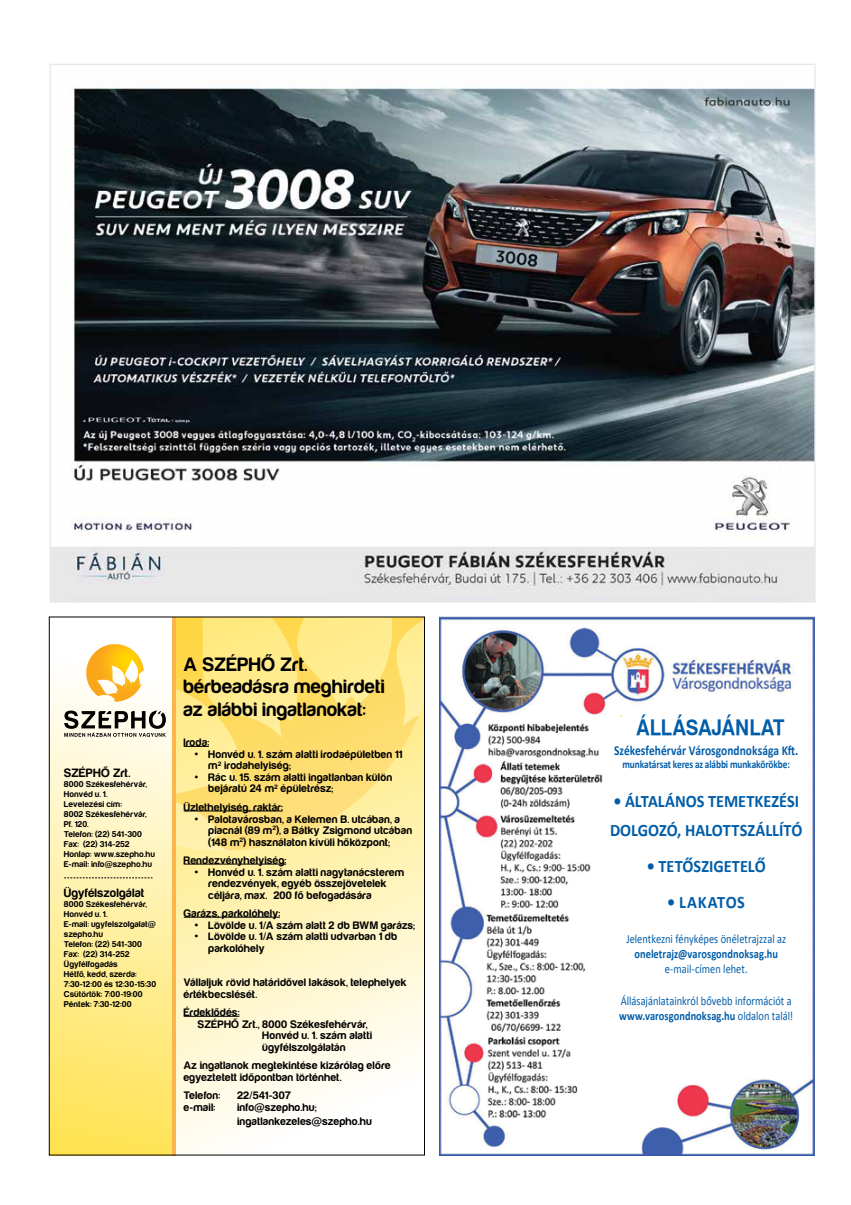
<style>
.page{position:relative;width:851px;height:1205px;background:#fff}
.page>*{position:absolute;margin:0;border:0;box-sizing:border-box;transform-origin:0 0}
.t1{font:700 21.25px "Swiss 721 PFL";color:#005da9;scale:.9 1}
.t2{font:20px/22.5px "Harabara Bold HUN";letter-spacing:.035em;color:#000}
.t3{font:700 17.5px/28.8px "Calibri";color:#005da9;scale:.93 1}
.t4{font:700 17.5px "Calibri";letter-spacing:.035em;color:#005da9;scale:.93 1}
.t5{font:15px "Arial";color:#f9ec00}
.t6{font:700 13.75px "Calibri";color:#005da9;scale:.83 1}
.t7{font:12.5px/15px "Calibri";color:#005da9;scale:.83 1}
.t8{font:700 12.5px "Calibri";letter-spacing:.005em;color:#005da9;scale:.83 1}
.t9{font:12.5px "Harabara Bold HUN";letter-spacing:.04em;color:#000}
.t10{font:11.25px/11.5px "Harabara Bold HUN";letter-spacing:.045em;color:#000}
.t11{font:700 11.25px "Calibri";letter-spacing:-.01em;color:#005da9;scale:.83 1}
.t12{font:8.75px/10px "Harabara Bold HUN";letter-spacing:.05em;color:#000}
.s1{font-family:"Arial"}
.s2{font-weight:700}
</style>
<div class="page">
<div style="left:49px;top:617px;width:125px;height:538px;background:linear-gradient(to bottom,#fff,#ffe353)"></div>
<svg style="left:176px;top:851px;width:247px;height:302px"></svg>
<svg style="left:64px;top:877px;width:88px;height:1px"></svg>
<svg style="left:64px;top:710px;width:102px;height:27px;background:#a3a196"></svg>
<svg style="left:86px;top:644px;width:58px;height:58px"></svg>
<hr style="left:172px;top:617px;width:4px;height:538px;background:#fcb54a">
<svg style="left:176px;top:617px;width:249px;height:234px;background:#fce381"></svg>
<hr style="left:184px;top:811px;width:99px;height:1px;background:#000">
<hr style="left:184px;top:864px;width:102px;height:1px;background:#000">
<hr style="left:184px;top:917px;width:96px;height:1px;background:#000">
<hr style="left:184px;top:1016px;width:55px;height:1px;background:#000">
<img style="left:439px;top:617px;width:375px;height:538px">
<img style="left:52px;top:86px;width:761px;height:514px">
<p class="t9" style="left:64px;top:766px;width:67px">SZÉPHŐ Zrt.</p>
<p class="t12" style="left:64px;top:779px;width:92px">8000 Székesfehérvár,<br>Honvéd u. 1.<br>Levelezési cím:<br>8002 Székesfehérvár,<br>Pf. 120.<br>Telefon: (22) 541-300<br>Fax: (22) 314-252<br>Honlap: www.szepho.hu<br>E-mail: info@szepho.hu</p>
<p class="t9" style="left:64px;top:886px;width:82px">Ügyfélszolgálat</p>
<p class="t12" style="left:64px;top:899px;width:93px">8000 Székesfehérvár,<br>Honvéd u. 1.<br>E-mail: ugyfelszolgalat@ szepho.hu<br>Telefon: (22) 541-300<br>Fax: (22) 314-252<br>Ügyfélfogadás<br>Hétfő, kedd, szerda:<br>7:30-12:00 és 12:30-15:30<br>Csütörtök: 7:00-19:00<br>Péntek: 7:30-12:00</p>
<h2 class="t2" style="left:184px;top:653px;width:202px">A SZÉPHŐ Zrt. bérbeadásra meghirdeti az alábbi ingatlanokat:</h2>
<p class="t10" style="left:184px;top:737px;width:27px">Iroda:</p>
<p class="t10" style="left:208px;top:748px;width:195px;text-indent:-14px"><span class="s1">•</span> Honvéd u. 1. szám alatti irodaépületben 11 m<sup>2</sup> irodahelyiség;</p>
<p class="t10" style="left:208px;top:771px;width:185px;text-indent:-14px"><span class="s1">•</span> Rác u. 15. szám alatti ingatlanban külön bejáratú 24 m<sup>2</sup> épületrész;</p>
<p class="t10" style="left:184px;top:802px;width:101px">Üzlethelyiség, raktár:</p>
<p class="t10" style="left:208px;top:813px;width:205px;text-indent:-14px"><span class="s1">•</span> Palotavárosban, a Kelemen B. utcában, a piacnál (89 m<sup>2</sup>), a Bátky Zsigmond utcában (148 m<sup>2</sup>) használaton kívüli hőközpont;</p>
<p class="t10" style="left:184px;top:855px;width:104px">Rendezvényhelyiség:</p>
<p class="t10" style="left:208px;top:866px;width:197px;text-indent:-14px"><span class="s1">•</span> Honvéd u. 1. szám alatti nagytanácsterem rendezvények, egyéb összejövetelek céljára, max. 200 fő befogadására</p>
<p class="t10" style="left:184px;top:908px;width:98px">Garázs, parkolóhely:</p>
<p class="t10" style="left:194px;top:919px;width:222px"><span class="s1">•</span> Lövölde u. 1/A szám alatt 2 db BWM garázs;</p>
<p class="t10" style="left:208px;top:931px;width:190px;text-indent:-14px"><span class="s1">•</span> Lövölde u. 1/A szám alatti udvarban 1 db parkolóhely</p>
<p class="t10" style="left:184px;top:977px;width:224px">Vállaljuk rövid határidővel lakások, telephelyek értékbecslését.</p>
<p class="t10" style="left:184px;top:1007px;width:57px">Érdeklődés:</p>
<p class="t10" style="left:198px;top:1018px;width:171px">SZÉPHŐ Zrt., 8000 Székesfehérvár,</p>
<p class="t10" style="left:262px;top:1030px;width:111px">Honvéd u. 1. szám alatti</p>
<p class="t10" style="left:262px;top:1041px;width:84px">ügyfélszolgálatán</p>
<p class="t10" style="left:184px;top:1060px;width:208px">Az ingatlanok megtekintése kizárólag előre egyeztetett időpontban történhet.</p>
<p class="t10" style="left:184px;top:1090px;width:38px">Telefon:</p>
<p class="t10" style="left:237px;top:1090px;width:55px">22/541-307</p>
<p class="t10" style="left:184px;top:1101px;width:33px">e-mail:</p>
<p class="t10" style="left:237px;top:1100px;width:136px;line-height:13.8px">info@szepho.hu; ingatlankezeles@szepho.hu</p>
<h3 class="t5" style="left:619px;top:702px;width:6px">.</h3>
<h1 class="t1" style="left:636px;top:714px;width:166px">ÁLLÁSAJÁNLAT</h1>
<p class="t6" style="left:614px;top:741px;width:223px">Székesfehérvár Városgondnoksága Kft.</p>
<p class="t11" style="left:622px;top:757px;width:203px">munkatársat keres az alábbi munkakörökbe:</p>
<h3 class="t3" style="left:610px;top:787px;width:208px">• ÁLTALÁNOS TEMETKEZÉSI<br>DOLGOZÓ, HALOTTSZÁLLÍTÓ</h3>
<h3 class="t3" style="left:646px;top:852px;width:129px">• TETŐSZIGETELŐ</h3>
<h3 class="t4" style="left:667px;top:891px;width:85px">• LAKATOS</h3>
<p class="t7" style="left:626px;top:931px;width:194px">Jelentkezni fényképes önéletrajzzal az</p>
<p class="t8" style="left:634px;top:945px;width:174px">oneletrajz@varosgondnoksag.hu</p>
<p class="t7" style="left:664px;top:961px;width:101px">e-mail-címen lehet.</p>
<p class="t7" style="left:619px;top:993px;width:211px">Állásajánlatainkról bővebb információt a <span class="s2">www.varosgondnoksag.hu</span> oldalon talál!</p>
</div>
